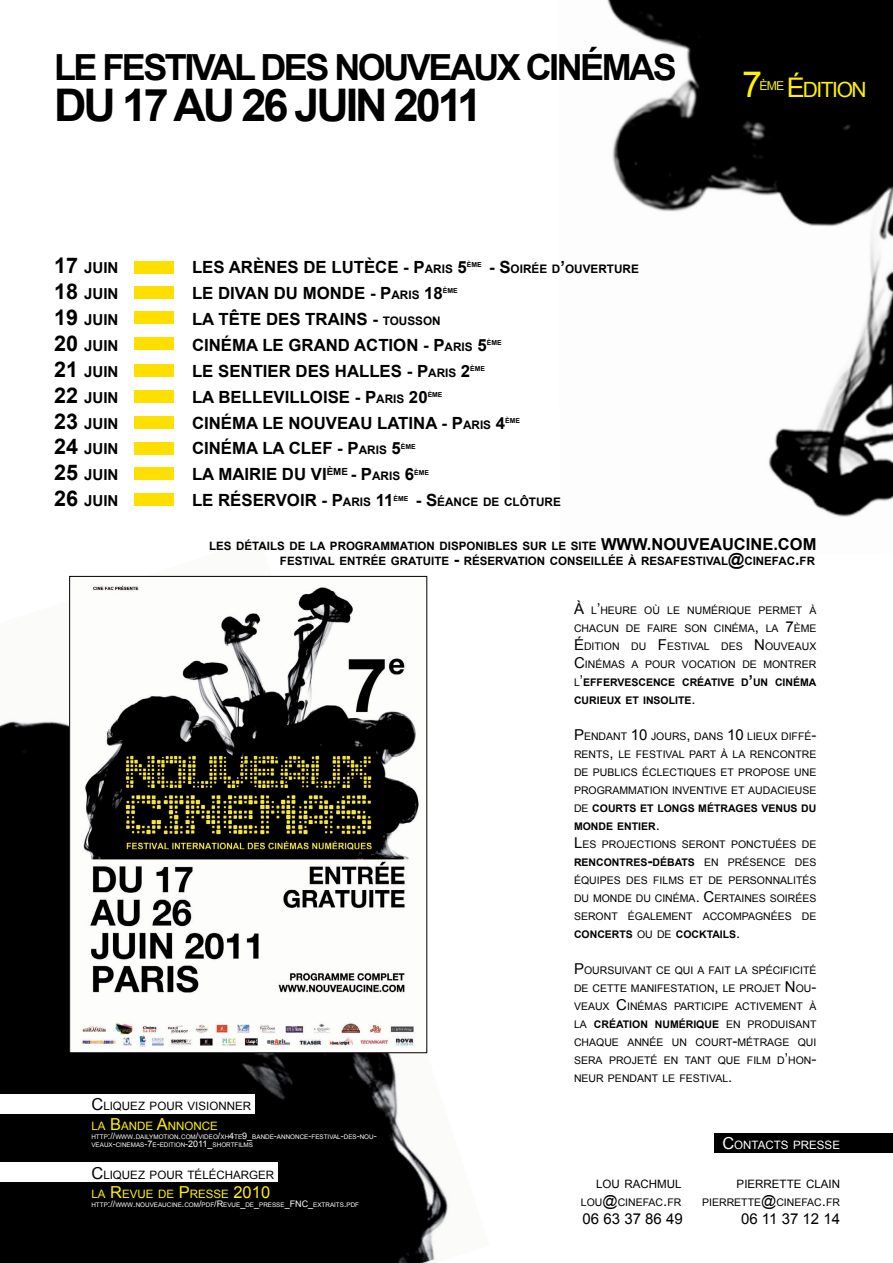
<style>
.page{position:relative;width:893px;height:1263px;background:#fff}
.page>*{position:absolute;margin:0;border:0;box-sizing:border-box;transform-origin:0 0}
.t1{font:700 45px "Arial";letter-spacing:-.07em;color:#000}
.t2{font:700 36px "Arial";letter-spacing:-.07em;color:#000}
.t3{font:36px "Arial";color:#fff200}
.t4{font:21px "Arial";letter-spacing:-.07em;color:#fff200}
.t5{font:700 16.8px "Arial";color:#000}
.t6{font:700 16.5px "Arial";color:#000}
.t7{font:700 15.15px "Arial";color:#000}
.t8{font:15px "Arial";color:#000}
.t9{font:700 11.7px "Arial";color:#000}
.t10{font:700 11.55px "Arial";color:#000}
.t11{font:11.55px/19.8px "Arial";color:#000}
.t12{font:11.55px "Arial";color:#fff}
.t13{font:10.5px/18px "Arial";color:#000;text-align:justify}
.t14{font:700 6.9px "Arial";color:#000}
.t15{font:6.3px/7.8px "Arial";color:#fff}
.s1{font-size:21.6px}
.s2{font-style:inherit}
.s3{font-size:11.7px}
.s4{font-size:16.8px}
.s5{font-size:27px}
.s6{font-size:16.5px}
.s7{color:#fff200}
.s8{font-size:16.5px;color:#fff200}
.s9{font-size:9px}
.s10{font-size:15px}
.s11{font-weight:700}
.s12{font-weight:700;font-size:15px}
</style>
<div class="page">
<img style="left:0;top:575px;width:448px;height:688px">
<img style="left:607px;top:0;width:286px;height:517px">
<div style="left:134px;top:261px;width:40px;height:13px;background:#ffdf00"></div>
<div style="left:134px;top:286px;width:40px;height:13px;background:#ffdf00"></div>
<div style="left:134px;top:312px;width:40px;height:12px;background:#ffdf00"></div>
<div style="left:134px;top:337px;width:40px;height:13px;background:#ffdf00"></div>
<div style="left:134px;top:364px;width:40px;height:12px;background:#ffdf00"></div>
<div style="left:134px;top:390px;width:40px;height:12px;background:#ffdf00"></div>
<div style="left:134px;top:417px;width:40px;height:12px;background:#ffdf00"></div>
<div style="left:134px;top:443px;width:40px;height:12px;background:#ffdf00"></div>
<div style="left:134px;top:467px;width:40px;height:13px;background:#ffdf00"></div>
<div style="left:134px;top:494px;width:40px;height:12px;background:#ffdf00"></div>
<div style="left:714px;top:1133px;width:179px;height:20px;background:#000"></div>
<div style="left:0;top:1162px;width:277px;height:19px;background:#fff"></div>
<div style="left:759px;top:0;width:134px;height:98px;background:#000"></div>
<img style="left:71px;top:578px;width:354px;height:473px">
<div style="left:0;top:1094px;width:255px;height:20px;background:#fff"></div>
<h2 class="t2" style="left:54px;top:47px;width:624px">LE FESTIVAL DES NOUVEAUX CINÉMAS</h2>
<h1 class="t1" style="left:54px;top:80px;width:430px">DU 17 AU 26 JUIN 2011</h1>
<h3 class="t7" style="left:54px;top:259px;width:66px"><span class="s1">17</span> JUIN</h3>
<h3 class="t5" style="left:192px;top:258px;width:276px">LES ARÈNES DE LUTÈCE <span class="s2">- P</span><span class="s3">ARIS</span> <span class="s2">5</span></h3>
<p class="t14" style="left:467px;top:261px;width:16px">ÈME</p>
<p class="t9" style="left:489px;top:262px;width:151px"><span class="s4">- S</span>OIRÉE D<span class="s4">’</span>OUVERTURE</p>
<h3 class="t7" style="left:54px;top:285px;width:66px"><span class="s1">18</span> JUIN</h3>
<h3 class="t5" style="left:192px;top:284px;width:252px">LE DIVAN DU MONDE <span class="s2">- P</span><span class="s3">ARIS</span> <span class="s2">18</span></h3>
<p class="t14" style="left:443px;top:287px;width:16px">ÈME</p>
<h3 class="t7" style="left:54px;top:311px;width:66px"><span class="s1">19</span> JUIN</h3>
<h3 class="t5" style="left:192px;top:309px;width:250px">LA TÊTE DES TRAINS <span class="s2">-</span> <span class="s3">TOUSSON</span></h3>
<h3 class="t7" style="left:54px;top:337px;width:66px"><span class="s1">20</span> JUIN</h3>
<h3 class="t5" style="left:192px;top:335px;width:296px">CINÉMA LE GRAND ACTION <span class="s2">- P</span><span class="s3">ARIS</span> <span class="s2">5</span></h3>
<p class="t14" style="left:487px;top:339px;width:16px">ÈME</p>
<h3 class="t7" style="left:54px;top:363px;width:66px"><span class="s1">21</span> JUIN</h3>
<h3 class="t5" style="left:192px;top:361px;width:167px">LE SENTIER DES HALL</h3>
<p class="t9" style="left:380px;top:366px;width:92px"><span class="s4">ES</span> <span class="s4">- P</span>ARIS <span class="s4">2</span></p>
<p class="t14" style="left:470px;top:365px;width:16px">ÈME</p>
<h3 class="t7" style="left:54px;top:389px;width:66px"><span class="s1">22</span> JUIN</h3>
<h3 class="t5" style="left:192px;top:387px;width:237px">LA BELLEVILLOISE <span class="s2">- P</span><span class="s3">ARIS</span> <span class="s2">20</span></h3>
<p class="t14" style="left:428px;top:391px;width:16px">ÈME</p>
<h3 class="t7" style="left:54px;top:415px;width:66px"><span class="s1">23</span> JUIN</h3>
<h3 class="t5" style="left:192px;top:413px;width:315px">CINÉMA LE NOUVEAU LATINA <span class="s2">- P</span><span class="s3">ARIS</span> <span class="s2">4</span></h3>
<p class="t14" style="left:505px;top:417px;width:16px">ÈME</p>
<h3 class="t7" style="left:54px;top:441px;width:66px"><span class="s1">24</span> JUIN</h3>
<h3 class="t5" style="left:192px;top:439px;width:210px">CINÉMA LA CLEF <span class="s2">- P</span><span class="s3">ARIS</span> <span class="s2">5</span></h3>
<p class="t14" style="left:401px;top:443px;width:16px">ÈME</p>
<h3 class="t7" style="left:54px;top:466px;width:66px"><span class="s1">25</span> JUIN</h3>
<h3 class="t5" style="left:192px;top:465px;width:224px">LA MAIRIE DU VI<sup>ÈME</sup> <span class="s2">- P</span><span class="s3">ARIS</span> <span class="s2">6</span></h3>
<p class="t14" style="left:414px;top:468px;width:16px">ÈME</p>
<h3 class="t7" style="left:54px;top:492px;width:66px"><span class="s1">26</span> JUIN</h3>
<h3 class="t5" style="left:192px;top:491px;width:203px">LE RÉSERVOIR <span class="s2">- P</span><span class="s3">ARIS</span> <span class="s2">11</span></h3>
<p class="t14" style="left:393px;top:494px;width:16px">ÈME</p>
<p class="t9" style="left:416px;top:496px;width:147px"><span class="s4">- S</span>ÉANCE DE CLÔTURE</p>
<h2 class="t3" style="left:742px;top:65px;width:22px">7</h2>
<h3 class="t4" style="left:759px;top:78px;width:109px"><sup>ÈME</sup> <span class="s5">É</span>DITION</h3>
<p class="t10" style="left:209px;top:539px;width:455px">LES DÉTAILS DE LA PROGRAMMATION DISPONIBLES SUR LE SITE <span class="s6">WWW.NOUVEAUCINE</span></p>
<h3 class="t6" style="left:773px;top:535px;width:18px">.COM</h3>
<p class="t10" style="left:280px;top:554px;width:537px">FESTIVAL ENTRÉE GRATUITE <span class="s6">-</span> RÉSERVATION CONSEILLÉE À RESAFESTIVAL<span class="s6">@</span>CINEFAC<span class="s6">.</span>FR</p>
<p class="t11" style="left:91px;top:1096px;width:161px"><span class="s6">C</span>LIQUEZ POUR VISIONNER<br><span class="s7">LA</span> <span class="s8">B</span><span class="s7">ANDE</span> <span class="s8">A</span><span class="s7">NNONCE</span></p>
<p class="t15" style="left:91px;top:1133px;width:287px">HTTP<span class="s9">://</span>WWW<span class="s9">.</span>DAILYMOTION<span class="s9">.</span>COM<span class="s9">/</span>VIDEO<span class="s9">/</span>XH<span class="s9">4</span>TE<span class="s9">9_</span>BANDE<span class="s9">-</span>ANNONCE<span class="s9">-</span>FESTIVAL<span class="s9">-</span>DES<span class="s9">-</span>NOU<span class="s9">-<br></span>VEAUX<span class="s9">-</span>CINEMAS<span class="s9">-7</span>E<span class="s9">-</span>EDITION<span class="s9">-2011_</span>SHORTFILMS</p>
<p class="t11" style="left:91px;top:1165px;width:184px"><span class="s6">C</span>LIQUEZ POUR TÉLÉCHARGER<br><span class="s7">LA</span> <span class="s8">R</span><span class="s7">EVUE DE</span> <span class="s8">P</span><span class="s7">RESSE</span> <span class="s8">2010</span></p>
<p class="t15" style="left:91px;top:1201px;width:206px">HTTP<span class="s9">://</span>WWW<span class="s9">.</span>NOUVEAUCINE<span class="s9">.</span>COM<span class="s9">/</span>PDF<span class="s9">/R</span>EVUE<span class="s9">_</span>DE<span class="s9">_</span>PRESSE<span class="s9">_FNC</span></p>
<p class="t15" style="left:308px;top:1201px;width:52px"><span class="s9">_</span>EXTRAITS<span class="s9">.</span>PDF</p>
<p class="t13" style="left:574px;top:601px;width:244px"><span class="s10">À</span> L<span class="s10">’</span>HEURE OÙ LE NUMÉRIQUE PERMET À CHACUN DE FAIRE SON CINÉMA<span class="s10">,</span> LA <span class="s10">7</span>ÈME <span class="s10">É</span> DITION DU <span class="s10">F</span> ESTIVAL DES <span class="s10">N</span> OUVEAUX <span class="s10">C</span>INÉMAS A POUR VOCATION DE MONTRER L<span class="s10">’</span><span class="s11">EFFERVESCENCE CRÉATIVE D</span><span class="s12">’</span><span class="s11">UN CINÉMA CURIEUX ET INSOLITE</span><span class="s10">.</span></p>
<p class="t13" style="left:574px;top:727px;width:244px;text-align:left"><span class="s10">P</span>ENDANT <span class="s10">10</span> JOURS<span class="s10">,</span> DANS <span class="s10">10</span> LIEUX DIFFÉ<span class="s10">-</span>RENTS<span class="s10">,</span> LE FESTIVAL PART À LA RENCONTRE DE PUBLICS ÉCLECTIQUES ET PROPOSE UNE PROGRAMMATION INVENTIVE ET AUDACIEUSE DE <span class="s11">COURTS ET LONGS MÉTRAGES VENUS DU MONDE ENTIER</span><span class="s10">.<br>L</span>ES PROJECTIONS SERONT PONCTUÉES DE <span class="s11">RENCONTRES</span><span class="s12">-</span><span class="s11">DÉBATS</span> EN PRÉSENCE DES ÉQUIPES DES FILMS ET DE PERSONNALITÉS DU MONDE DU CINÉMA<span class="s10">. C</span>ERTAINES SOIRÉES SERONT ÉGALEMENT ACCOMPAGNÉES DE <span class="s11">CONCERTS</span> OU DE <span class="s11">COCKTAILS</span><span class="s10">.</span></p>
<p class="t13" style="left:574px;top:961px;width:244px"><span class="s10">P</span>OURSUIVANT CE QUI A FAIT LA SPÉCIFICITÉ DE CETTE MANIFESTATION<span class="s10">,</span> LE PROJET <span class="s10">N</span> OU<span class="s10">-</span>VEAUX <span class="s10">C</span>INÉMAS PARTICIPE ACTIVEMENT À LA <span class="s11">CRÉATION NUMÉRIQUE</span> EN PRODUISANT CHAQUE ANNÉE UN COURT<span class="s10">-</span>MÉTRAGE QUI SERA PROJETÉ EN TANT QUE FILM D<span class="s10">’</span>HON<span class="s10">-</span>NEUR PENDANT LE FESTIVAL<span class="s10">.</span></p>
<p class="t12" style="left:722px;top:1138px;width:119px"><span class="s6">C</span>ONTACTS PRESSE</p>
<p class="t11" style="left:596px;top:1174px;width:87px">LOU RACHMUL</p>
<p class="t11" style="left:737px;top:1174px;width:105px">PIERRETTE CLAIN</p>
<p class="t13" style="left:581px;top:1193px;width:102px">LOU<span class="s10">@</span>CINEFAC<span class="s10">.</span>FR</p>
<p class="t13" style="left:702px;top:1193px;width:139px">PIERRETTE<span class="s10">@</span>CINEFAC<span class="s10">.</span>FR</p>
<h3 class="t8" style="left:583px;top:1210px;width:102px">06 63 37 86 49</h3>
<h3 class="t8" style="left:741px;top:1210px;width:100px">06 11 37 12 14</h3>
</div>
